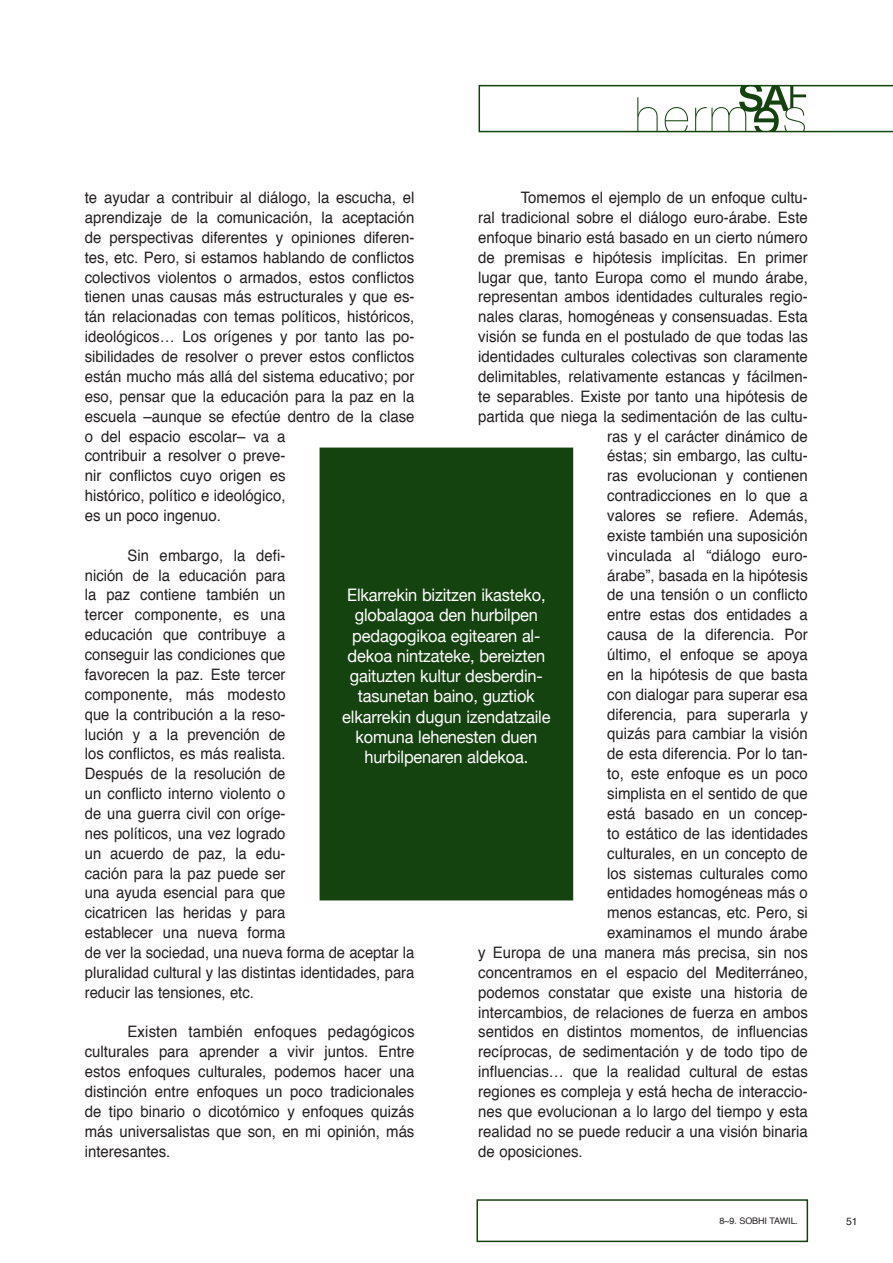
<style>
.page{position:relative;width:893px;height:1263px;background:#fff}
.page>*{position:absolute;margin:0;border:0;box-sizing:border-box;transform-origin:0 0}
.t1{font:17.25px/20.2px "Helvetica Neue";letter-spacing:-.01em;color:#fff;text-align:center;scale:.95 1}
.t2{font:15.75px/19.8px "Helvetica";color:#231f20;scale:.95 1}
.t3{font:15.75px/19.8px "Helvetica";color:#231f20;scale:.94 1}
.t4{font:10.5px "Helvetica";color:#231f20}
.t5{font:9px "Helvetica";color:#231f20}
</style>
<div class="page">
<svg style="left:478px;top:85px;width:415px;height:47px"></svg>
<div style="left:476px;top:1199px;width:332px;height:43px;border:2px solid #15430f"></div>
<div style="left:320px;top:448px;width:252px;height:452px;background:#15430f"></div>
<div style="left:320px;top:448px;width:253px;height:452px;border:2px solid #15430f"></div>
<p class="t2" style="left:85px;top:188px;width:348px">te ayudar a contribuir al diálogo, la escucha, el aprendizaje de la comunicación, la aceptación de perspectivas diferentes y opiniones diferen&shy;tes, etc. Pero, si estamos hablando de conflictos colectivos violentos o armados, estos conflictos tienen unas causas más estructurales y que es&shy;tán relacionadas con temas políticos, históricos, ideológicos… Los orígenes y por tanto las po&shy;sibilidades de resolver o prever estos conflictos están mucho más allá del sistema educativo; por eso, pensar que la educación para la paz en la escuela –aunque se efectúe dentro de la clase o del espacio escolar– va a<br>contribuir a resolver o preve-<br>nir conflictos cuyo origen es<br>histórico, político e ideológico,<br>es un poco ingenuo.</p>
<p class="t3" style="left:85px;top:546px;width:352px;text-indent:43px">Sin embargo, la defi-<br>nición de la educación para<br>la paz contiene también un<br>tercer componente, es una<br>educación que contribuye a<br>conseguir las condiciones que<br>favorecen la paz. Este tercer<br>componente, más modesto<br>que la contribución a la reso-<br>lución y a la prevención de<br>los conflictos, es más realista.<br>Después de la resolución de<br>un conflicto interno violento o<br>de una guerra civil con oríge-<br>nes políticos, una vez logrado<br>un acuerdo de paz, la edu-<br>cación para la paz puede ser<br>una ayuda esencial para que<br>cicatricen las heridas y para<br>establecer una nueva forma<br>de ver la sociedad, una nueva forma de aceptar la pluralidad cultural y las distintas identidades, para reducir las tensiones, etc.</p>
<p class="t2" style="left:85px;top:1022px;width:349px;text-align:justify;text-indent:43px">Existen también enfoques pedagógicos culturales para aprender a vivir juntos. Entre estos enfoques culturales, podemos hacer una distinción entre enfoques un poco tradicionales de tipo binario o dicotómico y enfoques quizás más universalistas que son, en mi opinión, más interesantes.</p>
<p class="t2" style="left:521px;top:188px;width:304px">Tomemos el ejemplo de un enfoque cultu-</p>
<p class="t2" style="left:478px;top:208px;width:348px">ral tradicional sobre el diálogo euro-árabe. Este</p>
<p class="t2" style="left:478px;top:228px;width:348px">enfoque binario está basado en un cierto número</p>
<p class="t2" style="left:478px;top:248px;width:348px">de premisas e hipótesis implícitas. En primer</p>
<p class="t2" style="left:478px;top:268px;width:348px">lugar que, tanto Europa como el mundo árabe,</p>
<p class="t2" style="left:478px;top:288px;width:348px">representan ambos identidades culturales regio-</p>
<p class="t2" style="left:478px;top:307px;width:348px">nales claras, homogéneas y consensuadas. Esta</p>
<p class="t2" style="left:478px;top:327px;width:348px">visión se funda en el postulado de que todas las</p>
<p class="t2" style="left:478px;top:347px;width:348px">identidades culturales colectivas son claramente</p>
<p class="t2" style="left:478px;top:367px;width:348px">delimitables, relativamente estancas y fácilmen-</p>
<p class="t2" style="left:478px;top:387px;width:348px">te separables. Existe por tanto una hipótesis de</p>
<p class="t2" style="left:478px;top:407px;width:348px">partida que niega la sedimentación de las cultu-</p>
<p class="t2" style="left:607px;top:427px;width:213px">ras y el carácter dinámico de</p>
<p class="t2" style="left:607px;top:446px;width:213px">éstas; sin embargo, las cultu-</p>
<p class="t2" style="left:607px;top:466px;width:213px">ras evolucionan y contienen</p>
<p class="t2" style="left:607px;top:486px;width:213px">contradicciones en lo que a</p>
<p class="t2" style="left:607px;top:506px;width:213px">valores se refiere. Además,</p>
<p class="t2" style="left:607px;top:526px;width:213px">existe también una suposición</p>
<p class="t2" style="left:607px;top:546px;width:213px">vinculada al “diálogo euro-</p>
<p class="t2" style="left:607px;top:566px;width:213px">árabe”, basada en la hipótesis</p>
<p class="t2" style="left:607px;top:585px;width:213px">de una tensión o un conflicto</p>
<p class="t2" style="left:607px;top:605px;width:213px">entre estas dos entidades a</p>
<p class="t2" style="left:607px;top:625px;width:213px">causa de la diferencia. Por</p>
<p class="t2" style="left:607px;top:645px;width:213px">último, el enfoque se apoya</p>
<p class="t2" style="left:607px;top:665px;width:213px">en la hipótesis de que basta</p>
<p class="t2" style="left:607px;top:685px;width:213px">con dialogar para superar esa</p>
<p class="t2" style="left:607px;top:705px;width:213px">diferencia, para superarla y</p>
<p class="t2" style="left:607px;top:724px;width:213px">quizás para cambiar la visión</p>
<p class="t2" style="left:607px;top:744px;width:213px">de esta diferencia. Por lo tan-</p>
<p class="t2" style="left:607px;top:764px;width:213px">to, este enfoque es un poco</p>
<p class="t2" style="left:607px;top:784px;width:213px">simplista en el sentido de que</p>
<p class="t2" style="left:607px;top:804px;width:213px">está basado en un concep-</p>
<p class="t2" style="left:607px;top:824px;width:213px">to estático de las identidades</p>
<p class="t2" style="left:607px;top:844px;width:213px">culturales, en un concepto de</p>
<p class="t2" style="left:607px;top:863px;width:213px">los sistemas culturales como</p>
<p class="t2" style="left:607px;top:883px;width:213px">entidades homogéneas más o</p>
<p class="t2" style="left:607px;top:903px;width:213px">menos estancas, etc. Pero, si</p>
<p class="t2" style="left:607px;top:923px;width:213px">examinamos el mundo árabe</p>
<p class="t2" style="left:478px;top:943px;width:348px">y Europa de una manera más precisa, sin nos</p>
<p class="t2" style="left:478px;top:963px;width:348px">concentramos en el espacio del Mediterráneo,</p>
<p class="t2" style="left:478px;top:983px;width:348px">podemos constatar que existe una historia de</p>
<p class="t2" style="left:478px;top:1002px;width:348px">intercambios, de relaciones de fuerza en ambos</p>
<p class="t2" style="left:478px;top:1022px;width:348px">sentidos en distintos momentos, de influencias</p>
<p class="t2" style="left:478px;top:1042px;width:348px">recíprocas, de sedimentación y de todo tipo de</p>
<p class="t2" style="left:478px;top:1062px;width:348px">influencias… que la realidad cultural de estas</p>
<p class="t2" style="left:478px;top:1082px;width:348px">regiones es compleja y está hecha de interaccio-</p>
<p class="t2" style="left:478px;top:1102px;width:348px">nes que evolucionan a lo largo del tiempo y esta</p>
<p class="t2" style="left:478px;top:1122px;width:348px">realidad no se puede reducir a una visión binaria</p>
<p class="t2" style="left:478px;top:1142px;width:111px">de oposiciones.</p>
<p class="t1" style="left:342px;top:585px;width:221px">Elkarrekin bizitzen ikasteko, globalagoa den hurbilpen pedagogikoa egitearen al&shy;dekoa nintzateke, bereizten gaituzten kultur desberdin&shy;tasunetan baino, guztiok elkarrekin dugun izendatzaile komuna lehenesten duen hurbilpenaren aldekoa.</p>
<p class="t5" style="left:719px;top:1214px;width:28px">8~9. SOB</p>
<p class="t5" style="left:758px;top:1214px;width:41px">HITAWIL.</p>
<p class="t4" style="left:846px;top:1213px;width:13px">51</p>
</div>
